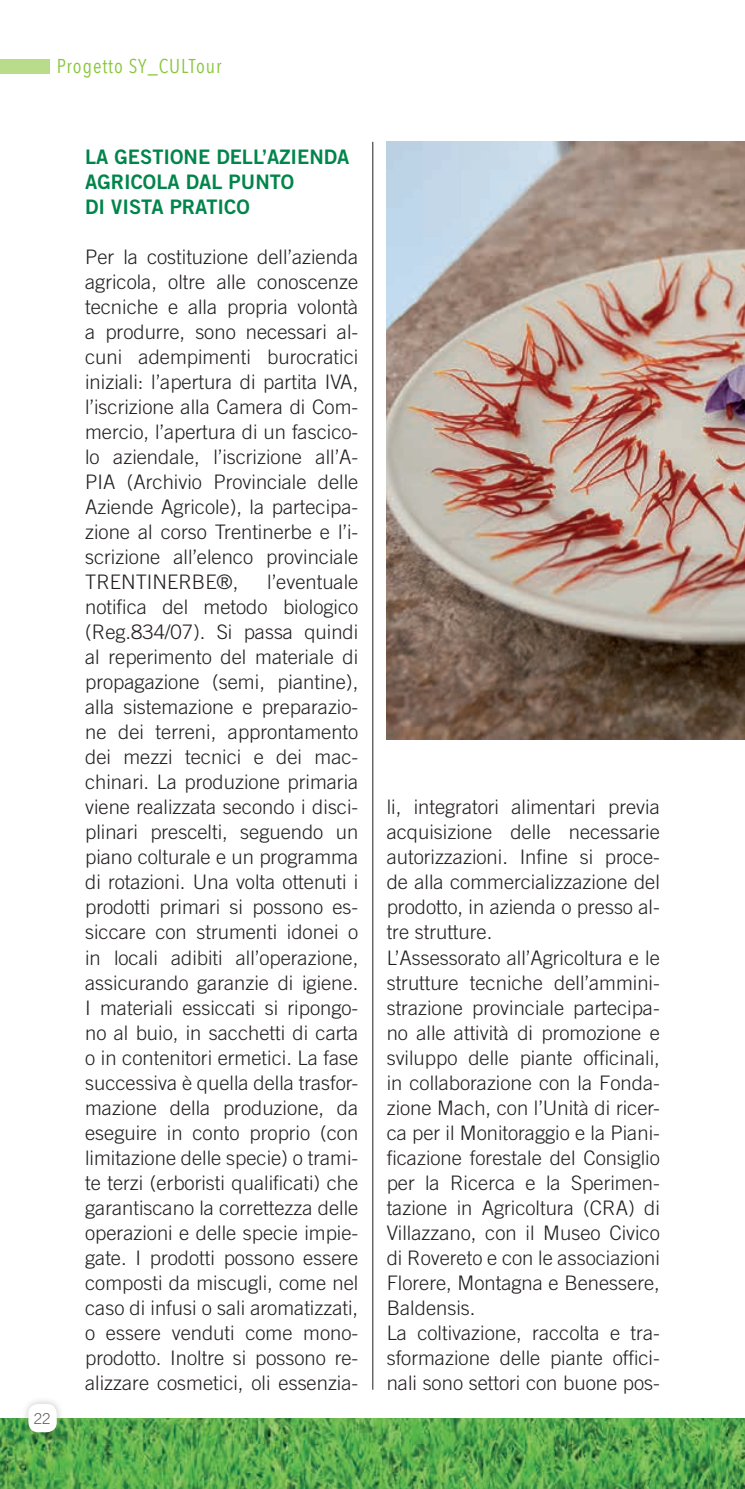
<style>
.page{position:relative;width:745px;height:1489px;background:#fff}
.page>*{position:absolute;margin:0;border:0;box-sizing:border-box;transform-origin:0 0}
.t1{font:300 20px/25px "Trade Gothic";color:#231f20;text-align:justify}
.t2{font:20px/25px "Trade Gothic Bold Two";color:#00854a}
.t3{font:20px "Avenir Next Condensed";letter-spacing:.05em;color:#8bc63e}
.t4{font:300 15px "Trade Gothic";color:#57585a}
</style>
<div class="page">
<hr style="left:372px;top:142px;width:1px;height:1247px;background:#231f20">
<img style="left:386px;top:142px;width:358px;height:597px">
<img style="left:0;top:1418px;width:744px;height:70px">
<div style="left:21px;top:1395px;width:44px;height:44px;background:#231f20;opacity:.25"></div>
<div style="left:28px;top:1403px;width:29px;height:28px;background:#fff;border-radius:10px"></div>
<div style="left:0;top:59px;width:50px;height:14px;background:#b9dc8b"></div>
<p class="t3" style="left:57px;top:49px;width:166px">Progetto SY_CULTour</p>
<p class="t4" style="left:34px;top:1409px;width:18px">22</p>
<p class="t2" style="left:85px;top:144px;width:266px">LA GESTIONE DELL’AZIENDA<br>AGRICOLA DAL PUNTO<br>DI VISTA PRATICO</p>
<p class="t1" style="left:85px;top:244px;width:274px">Per la costituzione dell’azienda agricola, oltre alle conoscenze tecniche e alla propria volontà a produrre, sono necessari al&shy;cuni adempimenti burocratici iniziali: l’apertura di partita IVA, l’iscrizione alla Camera di Com&shy;mercio, l’apertura di un fascico&shy;lo aziendale, l’iscrizione all’A-PIA (Archivio Provinciale delle Aziende Agricole), la partecipa&shy;zione al corso Trentinerbe e l’i&shy;scrizione all’elenco provinciale TRENTINERBE®,</p>
<p class="t1" style="left:85px;top:569px;width:274px;text-indent:182px">l’eventuale notifica del metodo biologico (Reg.834/07). Si passa quindi al reperimento del materiale di propagazione (semi, piantine), alla sistemazione e preparazio&shy;ne dei terreni, approntamento dei mezzi tecnici e dei mac&shy;chinari. La produzione primaria viene realizzata secondo i disci&shy;plinari prescelti, seguendo un piano colturale e un programma di rotazioni. Una volta ottenuti i prodotti primari si possono es&shy;siccare con strumenti idonei o in locali adibiti all’operazione, assicurando garanzie di igiene.<br>I materiali essiccati si ripongo&shy;no al buio, in sacchetti di carta o in contenitori ermetici. La fase successiva è quella della trasfor&shy;mazione della produzione, da eseguire in conto proprio (con limitazione delle specie) o trami&shy;te terzi (erboristi qualificati) che garantiscano la correttezza delle operazioni e delle specie impie&shy;gate. I prodotti possono essere composti da miscugli, come nel caso di infusi o sali aromatizzati, o essere venduti come mono&shy;prodotto. Inoltre si possono re&shy;alizzare cosmetici, oli essenzia-</p>
<p class="t1" style="left:386px;top:794px;width:274px;text-align:left">li, integratori alimentari previa acquisizione delle necessarie autorizzazioni. Infine si proce&shy;de alla commercializzazione del prodotto, in azienda o presso al&shy;tre strutture.<br>L’Assessorato all’Agricoltura e le strutture tecniche dell’ammini&shy;strazione provinciale partecipa&shy;no alle attività di promozione e sviluppo delle piante officinali, in collaborazione con la Fonda&shy;zione Mach, con l’Unità di ricer&shy;ca per il Monitoraggio e la Piani&shy;ficazione forestale del Consiglio per la Ricerca e la Sperimen&shy;tazione in Agricoltura (CRA) di<br>Villazzano, con il Museo Civico di Rovereto e con le associazioni<br>Florere, Montagna e Benessere,<br>Baldensis.<br>La coltivazione, raccolta e tra&shy;sformazione delle piante offici&shy;nali sono settori con buone pos-</p>
</div>
